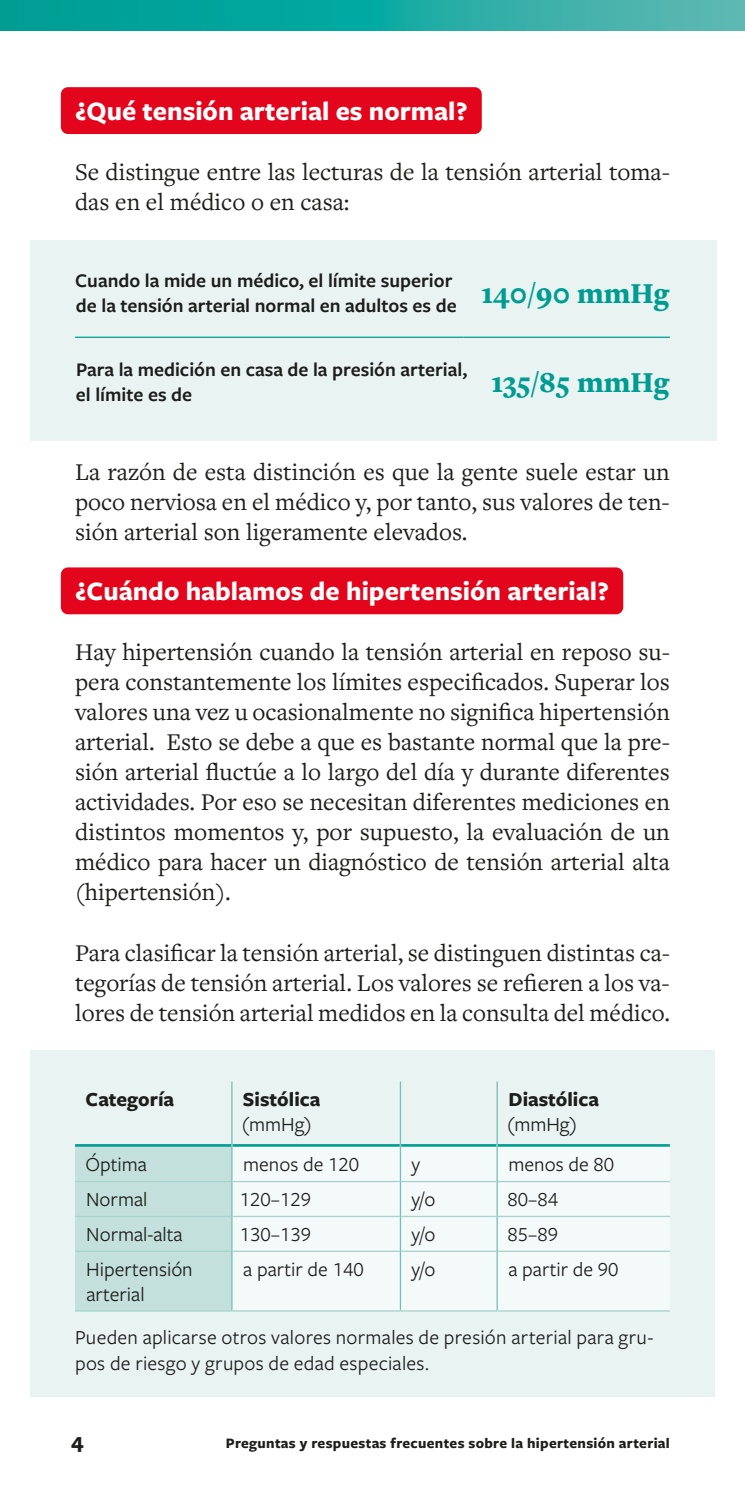
<style>
.page{position:relative;width:745px;height:1489px;background:#fff}
.page>*{position:absolute;margin:0;border:0;box-sizing:border-box;transform-origin:0 0}
.t1{font:900 30px "Freight Text Pro";color:#009c92}
.t2{font:700 27.5px "Freight Sans Pro";color:#fff}
.t3{font:25px/30px "Freight Text Pro";color:#1d1d1b;text-align:justify}
.t4{font:700 22.5px "Freight Sans Pro";color:#1d1d1b}
.t5{font:20.75px/25.8px "Freight Sans Pro";color:#1d1d1b}
.t6{font:700 20.75px "Freight Sans Pro";color:#1d1d1b}
.t7{font:600 20px/25px "Freight Sans Pro";color:#1d1d1b}
.t8{font:700 15px "Freight Sans Pro";letter-spacing:.02em;color:#1d1d1b}
</style>
<div class="page">
<svg style="left:0;top:0;width:744px;height:30px;background:#1daaa2"></svg>
<div style="left:61px;top:87px;width:420px;height:47px;background:#e3051b;border-radius:7px"></div>
<div style="left:61px;top:567px;width:561px;height:47px;background:#e3051b;border-radius:7px"></div>
<div style="left:30px;top:240px;width:686px;height:200px;background:#e8f3f2"></div>
<hr style="left:75px;top:336px;width:388px;height:2px;background:#009c92">
<hr style="left:463px;top:336px;width:206px;height:2px;background:#009c92">
<div style="left:30px;top:1050px;width:684px;height:346px;background:#e8f3f2"></div>
<div style="left:75px;top:1146px;width:156px;height:164px;background:#c3e0dc"></div>
<div style="left:232px;top:1146px;width:437px;height:164px;background:#f4f9f9"></div>
<hr style="left:75px;top:1143px;width:156px;height:3px;background:#009c92">
<hr style="left:232px;top:1143px;width:167px;height:3px;background:#009c92">
<hr style="left:401px;top:1143px;width:95px;height:3px;background:#009c92">
<hr style="left:497px;top:1143px;width:172px;height:3px;background:#009c92">
<hr style="left:75px;top:1180px;width:156px;height:2px;background:#a6d3cd">
<hr style="left:232px;top:1180px;width:167px;height:2px;background:#a6d3cd">
<hr style="left:401px;top:1180px;width:95px;height:2px;background:#a6d3cd">
<hr style="left:497px;top:1180px;width:172px;height:2px;background:#a6d3cd">
<hr style="left:75px;top:1215px;width:156px;height:1px;background:#a6d3cd">
<hr style="left:232px;top:1215px;width:167px;height:1px;background:#a6d3cd">
<hr style="left:401px;top:1215px;width:95px;height:1px;background:#a6d3cd">
<hr style="left:497px;top:1215px;width:172px;height:1px;background:#a6d3cd">
<hr style="left:75px;top:1250px;width:156px;height:1px;background:#a6d3cd">
<hr style="left:232px;top:1250px;width:167px;height:1px;background:#a6d3cd">
<hr style="left:401px;top:1250px;width:95px;height:1px;background:#a6d3cd">
<hr style="left:497px;top:1250px;width:172px;height:1px;background:#a6d3cd">
<hr style="left:75px;top:1310px;width:157px;height:1px;background:#a6d3cd">
<hr style="left:232px;top:1310px;width:168px;height:1px;background:#a6d3cd">
<hr style="left:400px;top:1310px;width:97px;height:1px;background:#a6d3cd">
<hr style="left:497px;top:1310px;width:172px;height:1px;background:#a6d3cd">
<hr style="left:231px;top:1145px;width:1px;height:36px;background:#74bfb7">
<hr style="left:399px;top:1145px;width:2px;height:36px;background:#74bfb7">
<hr style="left:496px;top:1145px;width:1px;height:36px;background:#74bfb7">
<hr style="left:231px;top:1181px;width:1px;height:35px;background:#74bfb7">
<hr style="left:399px;top:1181px;width:2px;height:35px;background:#74bfb7">
<hr style="left:496px;top:1181px;width:1px;height:35px;background:#74bfb7">
<hr style="left:231px;top:1216px;width:1px;height:35px;background:#74bfb7">
<hr style="left:399px;top:1216px;width:2px;height:35px;background:#74bfb7">
<hr style="left:496px;top:1216px;width:1px;height:35px;background:#74bfb7">
<hr style="left:231px;top:1251px;width:1px;height:59px;background:#74bfb7">
<hr style="left:399px;top:1251px;width:2px;height:59px;background:#74bfb7">
<hr style="left:496px;top:1251px;width:1px;height:59px;background:#74bfb7">
<hr style="left:231px;top:1081px;width:1px;height:64px;background:#74bfb7">
<hr style="left:399px;top:1081px;width:2px;height:64px;background:#74bfb7">
<hr style="left:496px;top:1081px;width:1px;height:64px;background:#74bfb7">
<p class="t2" style="left:75px;top:92px;width:394px">¿Qué tensión arterial es normal?</p>
<p class="t3" style="left:75px;top:156px;width:596px">Se distingue entre las lecturas de la tensión arterial toma&shy;das en el médico o en casa:</p>
<p class="t7" style="left:75px;top:267px;width:595px">Cuando la mide un médico, el límite superior<br>de la tensión arterial normal en adultos es de <sup>140/90</sup> <sup>mmHg</sup></p>
<p class="t7" style="left:76px;top:356px;width:392px">Para la medición en casa de la presión arterial, el límite es de</p>
<p class="t1" style="left:491px;top:362px;width:179px">135/85 mmHg</p>
<p class="t3" style="left:75px;top:456px;width:596px">La razón de esta distinción es que la gente suele estar un poco nerviosa en el médico y, por tanto, sus valores de ten&shy;sión arterial son ligeramente elevados.</p>
<p class="t2" style="left:75px;top:572px;width:535px">¿Cuándo hablamos de hipertensión arterial?</p>
<p class="t3" style="left:75px;top:636px;width:596px">Hay hipertensión cuando la tensión arterial en reposo su&shy;pera constantemente los límites especificados. Superar los valores una vez u ocasionalmente no significa hipertensión arterial. Esto se debe a que es bastante normal que la pre&shy;sión arterial fluctúe a lo largo del día y durante diferentes actividades. Por eso se necesitan diferentes mediciones en distintos momentos y, por supuesto, la evaluación de un médico para hacer un diagnóstico de tensión arterial alta (hipertensión).</p>
<p class="t3" style="left:75px;top:936px;width:596px">Para clasificar la tensión arterial, se distinguen distintas ca&shy;tegorías de tensión arterial. Los valores se refieren a los va&shy;lores de tensión arterial medidos en la consulta del médico.</p>
<p class="t6" style="left:86px;top:1084px;width:90px">Categoría</p>
<p class="t6" style="left:243px;top:1084px;width:79px">Sistólica</p>
<p class="t5" style="left:242px;top:1110px;width:71px">(mmHg)</p>
<p class="t6" style="left:508px;top:1084px;width:92px">Diastólica</p>
<p class="t5" style="left:507px;top:1110px;width:71px">(mmHg)</p>
<p class="t5" style="left:85px;top:1150px;width:63px">Óptima</p>
<p class="t5" style="left:243px;top:1150px;width:117px">menos de 120</p>
<p class="t5" style="left:411px;top:1150px;width:10px">y</p>
<p class="t5" style="left:508px;top:1150px;width:107px">menos de 80</p>
<p class="t5" style="left:86px;top:1185px;width:63px">Normal</p>
<p class="t5" style="left:240px;top:1185px;width:73px">120–129</p>
<p class="t5" style="left:411px;top:1185px;width:25px">y/o</p>
<p class="t5" style="left:507px;top:1185px;width:52px">80–84</p>
<p class="t5" style="left:86px;top:1220px;width:98px">Normal-alta</p>
<p class="t5" style="left:240px;top:1220px;width:73px">130–139</p>
<p class="t5" style="left:411px;top:1220px;width:25px">y/o</p>
<p class="t5" style="left:507px;top:1220px;width:52px">85–89</p>
<p class="t5" style="left:86px;top:1255px;width:108px;line-height:24.8px">Hipertensión arterial</p>
<p class="t5" style="left:243px;top:1255px;width:122px">a partir de 140</p>
<p class="t5" style="left:411px;top:1255px;width:25px">y/o</p>
<p class="t5" style="left:508px;top:1255px;width:112px">a partir de 90</p>
<p class="t5" style="left:75px;top:1323px;width:579px">Pueden aplicarse otros valores normales de presión arterial para gru&shy;pos de riesgo y grupos de edad especiales.</p>
<p class="t4" style="left:71px;top:1424px;width:14px">4</p>
<p class="t8" style="left:226px;top:1432px;width:445px">Preguntas y respuestas frecuentes sobre la hipertensión arterial</p>
</div>
